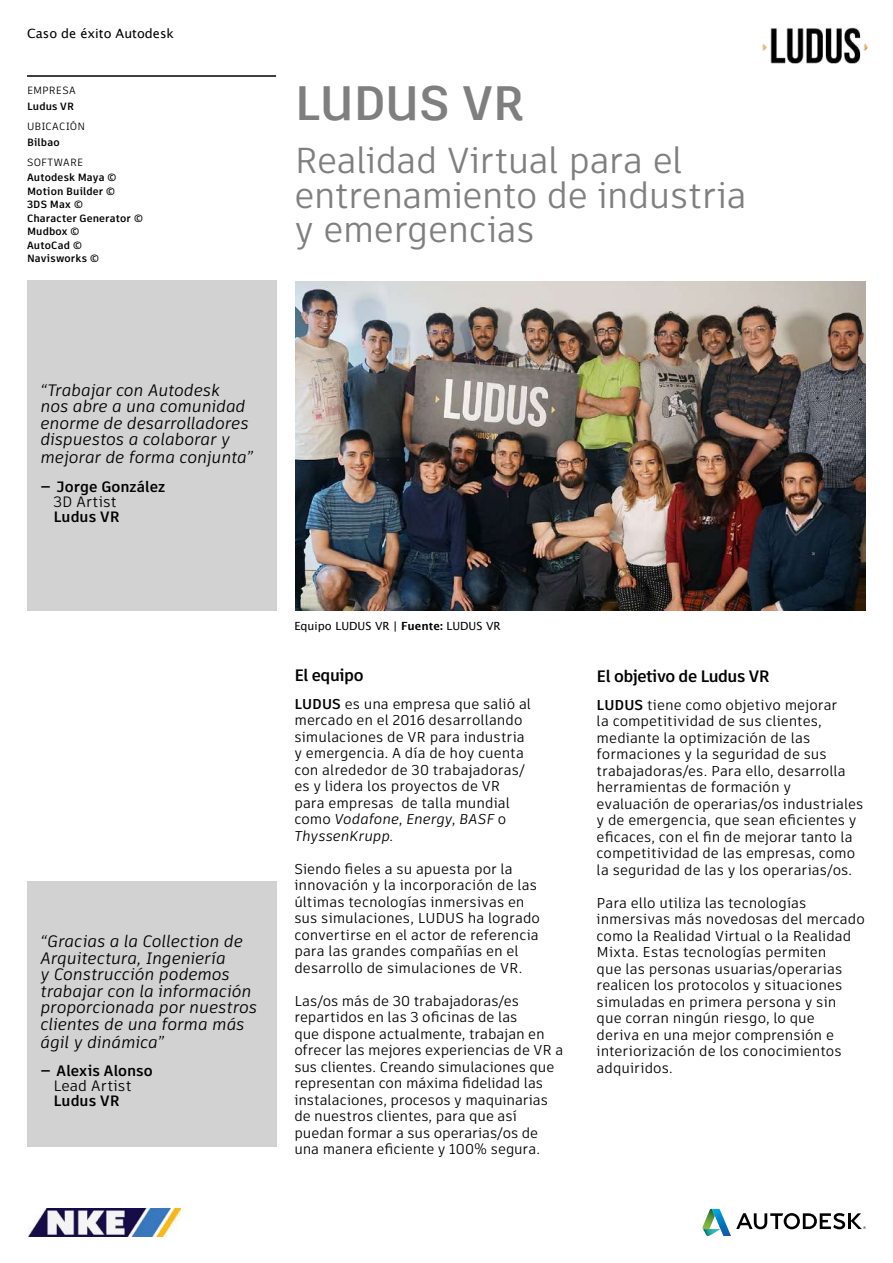
<style>
.page{position:relative;width:893px;height:1263px;background:#fff}
.page>*{position:absolute;margin:0;border:0;box-sizing:border-box;transform-origin:0 0}
.t1{font:700 48px "Artifakt Legend Off";letter-spacing:-.015em;color:#7f7f7f}
.t2{font:36px/34.5px "Artifakt Element";letter-spacing:-.02em;color:#7f7f7f}
.t3{font:italic 16.5px/16.5px "Artifakt Element";letter-spacing:-.005em;color:#000}
.t4{font:700 16.5px "Artifakt Element";letter-spacing:-.03em;color:#000}
.t5{font:700 15px "Artifakt Element";color:#000}
.t6{font:15px "Artifakt Element";letter-spacing:.015em;color:#000}
.t7{font:14.25px/16.5px "Artifakt Element";color:#000}
.t8{font:12.75px "Lucida Grande";color:#000}
.t9{font:11.25px "Lucida Grande";color:#000}
.t10{font:700 10.5px/13.5px "Artifakt Element";letter-spacing:.015em;color:#000}
.t11{font:10.5px "Artifakt Element";letter-spacing:.01em;color:#000}
.s1{font-weight:700}
.s2{font-style:italic}
</style>
<div class="page">
<hr style="left:848px;top:1213px;width:3px;height:16px;background:#000">
<svg style="left:851px;top:1213px;width:15px;height:16px"></svg>
<svg style="left:702px;top:1209px;width:143px;height:27px"></svg>
<img style="left:28px;top:1209px;width:153px;height:27px">
<img style="left:762px;top:28px;width:106px;height:36px">
<img style="left:295px;top:281px;width:570px;height:329px">
<div style="left:27px;top:280px;width:249px;height:331px;background:#d2d2d2"></div>
<hr style="left:27px;top:75px;width:249px;height:2px;background:#000">
<div style="left:27px;top:881px;width:249px;height:265px;background:#d2d2d2"></div>
<p class="t8" style="left:27px;top:26px;width:148px">Caso de éxito Autodesk</p>
<p class="t11" style="left:27px;top:83px;width:50px">EMPRESA</p>
<p class="t10" style="left:27px;top:99px;width:49px">Ludus VR</p>
<p class="t11" style="left:27px;top:119px;width:60px">UBICACIÓN</p>
<p class="t10" style="left:27px;top:135px;width:34px">Bilbao</p>
<p class="t11" style="left:27px;top:154px;width:58px">SOFTWARE</p>
<p class="t10" style="left:27px;top:171px;width:118px">Autodesk Maya ©<br>Motion Builder ©<br>3DS Max ©<br>Character Generator ©<br>Mudbox ©<br>AutoCad ©<br>Navisworks ©</p>
<h1 class="t1" style="left:294px;top:70px;width:232px">LUDUS VR</h1>
<h2 class="t2" style="left:294px;top:143px;width:454px">Realidad Virtual para el entrenamiento de industria y emergencias</h2>
<p class="t3" style="left:40px;top:382px;width:210px">“Trabajar con Autodesk nos abre a una comunidad enorme de desarrolladores dispuestos a colaborar y</p>
<p class="t3" style="left:40px;top:449px;width:214px">mejorar de forma conjunta”</p>
<p class="t5" style="left:40px;top:476px;width:126px">— Jorge González</p>
<p class="t6" style="left:53px;top:491px;width:65px">3D Artist</p>
<p class="t5" style="left:53px;top:506px;width:68px">Ludus VR</p>
<p class="t3" style="left:40px;top:933px;width:218px">“Gracias a la Collection de<br>Arquitectura, Ingeniería<br>y Construcción podemos trabajar con la información proporcionada por nuestros clientes de una forma más</p>
<p class="t3" style="left:40px;top:1034px;width:125px">ágil y dinámica”</p>
<p class="t5" style="left:40px;top:1061px;width:114px">— Alexis Alonso</p>
<p class="t6" style="left:53px;top:1076px;width:80px">Lead Artist</p>
<p class="t5" style="left:53px;top:1091px;width:68px">Ludus VR</p>
<p class="t9" style="left:294px;top:619px;width:208px">Equipo LUDUS VR <span class="s1">| Fuente:</span> LUDUS VR</p>
<p class="t4" style="left:294px;top:664px;width:71px">El equipo</p>
<p class="t7" style="left:294px;top:696px;width:238px"><span class="s1">LUDUS</span> es una empresa que salió al mercado en el 2016 desarrollando simulaciones de VR para industria y emergencia. A día de hoy cuenta con alrededor de 30 trabajadoras/ es y lidera los proyectos de VR para empresas de talla mundial como <span class="s2">Vodafone</span>, <span class="s2">Energy</span>, <span class="s2">BASF</span> o<br><span class="s2">ThyssenKrupp</span>.</p>
<p class="t7" style="left:294px;top:861px;width:247px">Siendo fieles a su apuesta por la innovación y la incorporación de las últimas tecnologías inmersivas en sus simulaciones, LUDUS ha logrado convertirse en el actor de referencia para las grandes compañías en el desarrollo de simulaciones de VR.</p>
<p class="t7" style="left:294px;top:993px;width:270px">Las/os más de 30 trabajadoras/es repartidos en las 3 oficinas de las<br>que dispone actualmente, trabajan en ofrecer las mejores experiencias de VR a sus clientes. Creando simulaciones que representan con máxima fidelidad las instalaciones, procesos y maquinarias de nuestros clientes, para que así puedan formar a sus operarias/os de una manera eficiente y 100% segura.</p>
<p class="t4" style="left:597px;top:664px;width:174px">El objetivo de Ludus VR</p>
<p class="t7" style="left:597px;top:696px;width:268px"><span class="s1">LUDUS</span> tiene como objetivo mejorar<br>la competitividad de sus clientes, mediante la optimización de las formaciones y la seguridad de sus trabajadoras/es. Para ello, desarrolla herramientas de formación y evaluación de operarias/os industriales y de emergencia, que sean eficientes y eficaces, con el fin de mejorar tanto la competitividad de las empresas, como la seguridad de las y los operarias/os.</p>
<p class="t7" style="left:597px;top:894px;width:270px">Para ello utiliza las tecnologías inmersivas más novedosas del mercado como la Realidad Virtual o la Realidad Mixta. Estas tecnologías permiten<br>que las personas usuarias/operarias realicen los protocolos y situaciones simuladas en primera persona y sin que corran ningún riesgo, lo que<br>deriva en una mejor comprensión e interiorización de los conocimientos adquiridos.</p>
</div>
